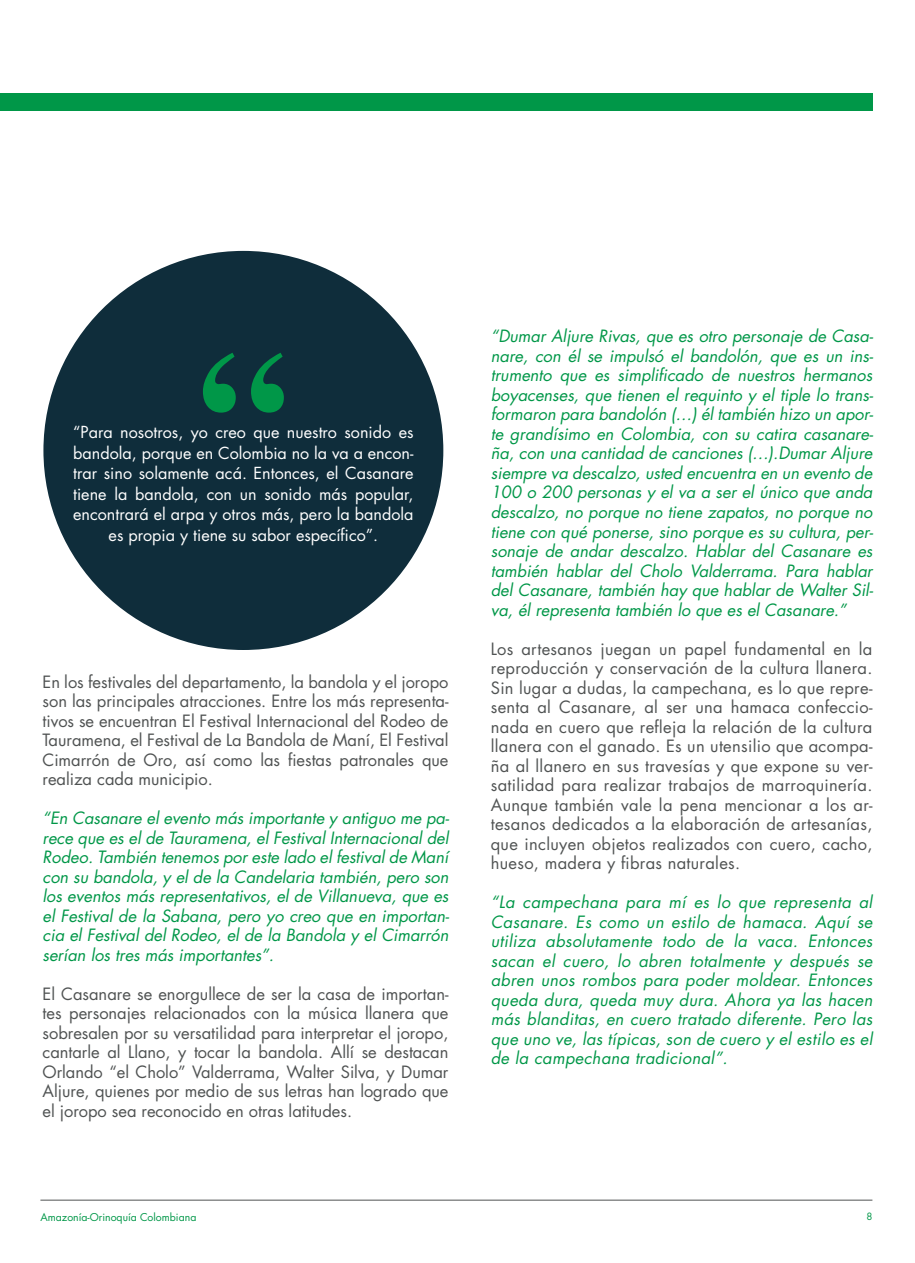
<style>
.page{position:relative;width:915px;height:1263px;background:#fff}
.page>*{position:absolute;margin:0;border:0;box-sizing:border-box;transform-origin:0 0}
.t1{font:italic 16.5px/19.5px "Futura Std";color:#009748;text-align:justify}
.t2{font:16.5px/19.5px "Futura Std";color:#505353;text-align:justify}
.t3{font:16.2px/20.5px "Futura Std";color:#fff;text-align:center}
.t4{font:10.5px "Futura Std";color:#009748}
.t5{font:9.75px "Futura Std";color:#009748}
</style>
<div class="page">
<hr style="left:40px;top:1200px;width:832px;height:1px;background:#505353">
<div style="left:0;top:100px;width:872px;height:11px;background:#009748"></div>
<div style="left:0;top:93px;width:872px;height:11px;background:#009748"></div>
<div style="left:43px;top:251px;width:400px;height:399px;background:#0f2d3b;border-radius:50%"></div>
<svg style="left:203px;top:353px;width:81px;height:60px"></svg>
<p class="t3" style="left:73px;top:422px;width:342px">“Para nosotros, yo creo que nuestro sonido es bandola, porque en Colombia no la va a encon&shy;trar sino solamente acá. Entonces, el Casanare tiene la bandola, con un sonido más popular, encontrará el arpa y otros más, pero la bandola es propia y tiene su sabor específico”.</p>
<p class="t2" style="left:43px;top:672px;width:407px">En los festivales del departamento, la bandola y el joropo son las principales atracciones. Entre los más representa&shy;tivos se encuentran El Festival Internacional del Rodeo de Tauramena, el Festival de La Bandola de Maní, El Festival Cimarrón de Oro, así como las fiestas patronales que realiza cada municipio.</p>
<p class="t1" style="left:43px;top:808px;width:408px">“En Casanare el evento más importante y antiguo me pa&shy;rece que es el de Tauramena, el Festival Internacional del Rodeo. También tenemos por este lado el festival de Maní con su bandola, y el de la Candelaria también, pero son los eventos más representativos, el de Villanueva, que es el Festival de la Sabana, pero yo creo que en importan&shy;cia el Festival del Rodeo, el de la Bandola y el Cimarrón serían los tres más importantes”.</p>
<p class="t2" style="left:43px;top:984px;width:407px">El Casanare se enorgullece de ser la casa de importan&shy;tes personajes relacionados con la música llanera que sobresalen por su versatilidad para interpretar el joropo, cantarle al Llano, y tocar la bandola. Allí se destacan Orlando “el Cholo” Valderrama, Walter Silva, y Dumar Aljure, quienes por medio de sus letras han logrado que el joropo sea reconocido en otras latitudes.</p>
<p class="t1" style="left:490px;top:327px;width:383px">“Dumar Aljure Rivas, que es otro personaje de Casa&shy;nare, con él se impulsó el bandolón, que es un ins&shy;trumento que es simplificado de nuestros hermanos boyacenses, que tienen el requinto y el tiple lo trans&shy;formaron para bandolón (…) él también hizo un apor&shy;te grandísimo en Colombia, con su catira casanare&shy;ña, con una cantidad de canciones (…).Dumar Aljure siempre va descalzo, usted encuentra en un evento de 100 o 200 personas y el va a ser el único que anda descalzo, no porque no tiene zapatos, no porque no tiene con qué ponerse, sino porque es su cultura, per&shy;sonaje de andar descalzo. Hablar del Casanare es también hablar del Cholo Valderrama. Para hablar del Casanare, también hay que hablar de Walter Sil&shy;va, él representa también lo que es el Casanare.”</p>
<p class="t2" style="left:490px;top:639px;width:383px">Los artesanos juegan un papel fundamental en la reproducción y conservación de la cultura llanera.<br>Sin lugar a dudas, la campechana, es lo que repre&shy;senta al Casanare, al ser una hamaca confeccio&shy;nada en cuero que refleja la relación de la cultura llanera con el ganado. Es un utensilio que acompa&shy;ña al llanero en sus travesías y que expone su ver&shy;satilidad para realizar trabajos de marroquinería.<br>Aunque también vale la pena mencionar a los ar&shy;tesanos dedicados a la elaboración de artesanías, que incluyen objetos realizados con cuero, cacho, hueso, madera y fibras naturales.</p>
<p class="t1" style="left:490px;top:892px;width:383px">“La campechana para mí es lo que representa al Casanare. Es como un estilo de hamaca. Aquí se utiliza absolutamente todo de la vaca. Entonces sacan el cuero, lo abren totalmente y después se abren unos rombos para poder moldear. Entonces queda dura, queda muy dura. Ahora ya las hacen más blanditas, en cuero tratado diferente. Pero las que uno ve, las típicas, son de cuero y el estilo es el de la campechana tradicional”.</p>
<p class="t4" style="left:40px;top:1211px;width:157px">Amazonía-Orinoquía Colombiana</p>
<p class="t5" style="left:866px;top:1210px;width:8px">8</p>
</div>
